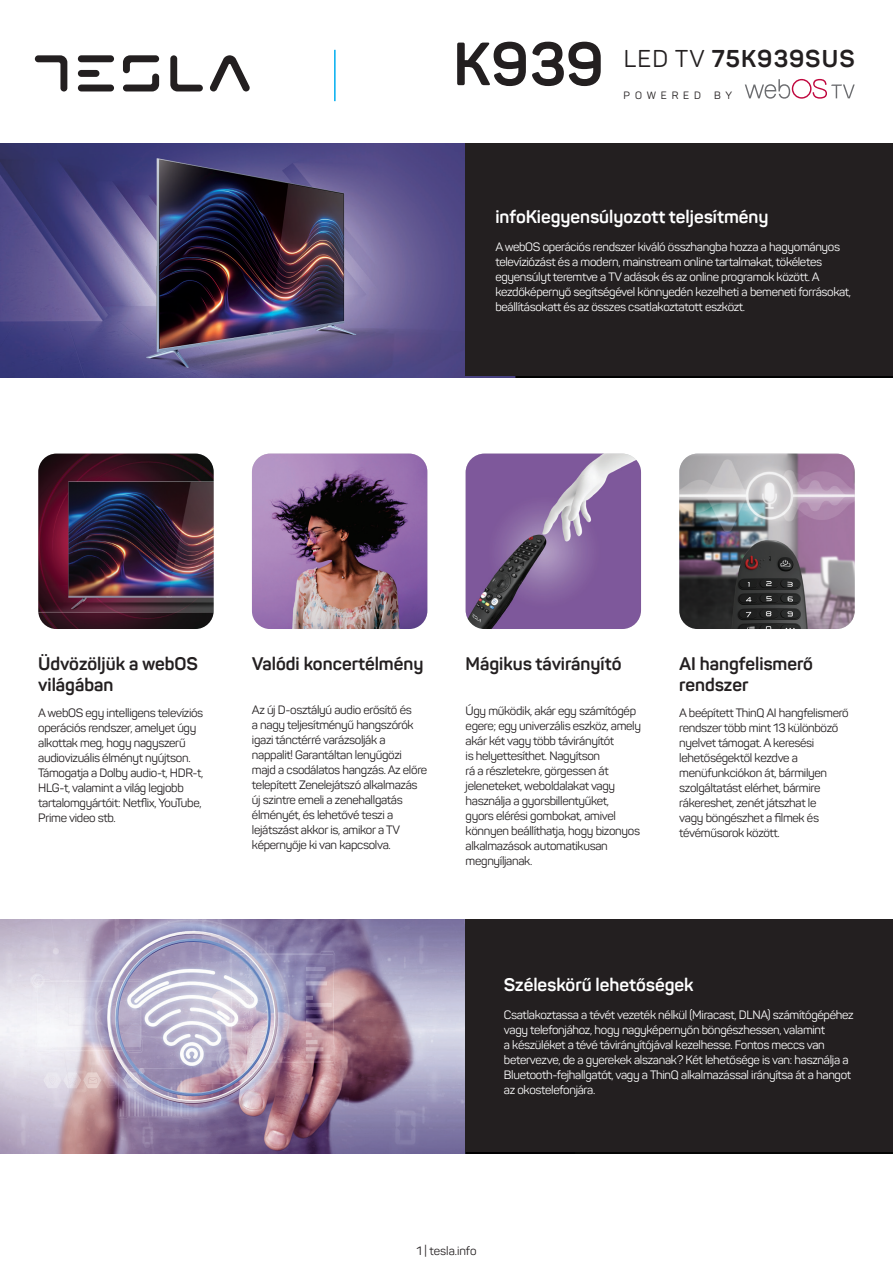
<style>
.page{position:relative;width:893px;height:1263px;background:#fff}
.page>*{position:absolute;margin:0;border:0;box-sizing:border-box;transform-origin:0 0}
.Serija{font:700 60px "Panton";color:#231f20}
.Oznaka_modela{font:700 24px "Panton";letter-spacing:.045em;color:#231f20}
.t1{font:700 18px/21.6px "Panton";color:#231f20}
.t2{font:700 18px "Panton";color:#fff}
.t3{font:12px/15px "Panton";letter-spacing:-.025em;color:#231f20}
.t4{font:12px/15px "Panton";letter-spacing:-.025em;color:#fff}
.t5{font:12px "Panton";color:#231f20}
.Powerd_by{font:10.5px "Panton";letter-spacing:.46em;color:#231f20}
.s1{font-weight:400}
</style>
<div class="page">
<img style="left:252px;top:454px;width:175px;height:175px">
<img style="left:679px;top:454px;width:176px;height:175px">
<img style="left:38px;top:454px;width:176px;height:175px">
<img style="left:466px;top:454px;width:175px;height:175px">
<img style="left:0;top:144px;width:893px;height:233px">
<img style="left:0;top:919px;width:893px;height:234px">
<div style="left:466px;top:144px;width:427px;height:232px;background:#231f20"></div>
<div style="left:466px;top:919px;width:427px;height:233px;background:#231f20"></div>
<svg style="left:210px;top:55px;width:40px;height:36px"></svg>
<svg style="left:35px;top:55px;width:32px;height:37px"></svg>
<svg style="left:123px;top:55px;width:36px;height:36px"></svg>
<svg style="left:170px;top:55px;width:33px;height:36px"></svg>
<div style="left:78px;top:55px;width:36px;height:7px;background:#231f20;border-radius:3px"></div>
<div style="left:78px;top:70px;width:21px;height:7px;background:#231f20;border-radius:3px"></div>
<div style="left:78px;top:85px;width:36px;height:6px;background:#231f20;border-radius:3px"></div>
<hr style="left:334px;top:50px;width:2px;height:51px;background:#00aeef">
<svg style="left:745px;top:79px;width:110px;height:20px"></svg>
<p class="Serija" style="left:453px;top:27px;width:152px">K939</p>
<p class="Oznaka_modela" style="left:624px;top:43px;width:232px"><span class="s1">LED TV</span> 75K939SUS</p>
<p class="Powerd_by" style="left:624px;top:89px;width:79px">POWERED</p>
<p class="Powerd_by" style="left:714px;top:89px;width:19px">B Y</p>
<p class="t2" style="left:495px;top:206px;width:275px">infoKiegyensúlyozott teljesítmény</p>
<p class="t4" style="left:495px;top:239px;width:357px">A webOS operációs rendszer kiváló összhangba hozza a hagyományos televíziózást és a modern, mainstream online tartalmakat, tökéletes egyensúlyt teremtve a TV adások és az online programok között. A kezdőképernyő segítségével könnyedén kezelheti a bemeneti forrásokat, beállításokatt és az összes csatlakoztatott eszközt.</p>
<p class="t1" style="left:38px;top:652px;width:161px">Üdvözöljük a webOS világában</p>
<p class="t3" style="left:38px;top:705px;width:167px">A webOS egy intelligens televíziós operációs rendszer, amelyet úgy alkottak meg, hogy nagyszerű audiovizuális élményt nyújtson.<br>Támogatja a Dolby audio-t, HDR-t,<br>HLG-t, valamint a világ legjobb tartalomgyártóit: Netflix, YouTube,<br>Prime video stb.</p>
<p class="t1" style="left:252px;top:652px;width:173px">Valódi koncertélmény</p>
<p class="t3" style="left:252px;top:702px;width:177px">Az új D-osztályú audio erősítő és<br>a nagy teljesítményű hangszórók igazi tánctérré varázsolják a nappalit! Garantáltan lenyűgözi majd a csodálatos hangzás. Az előre telepített Zenelejátszó alkalmazás új szintre emeli a zenehallgatás élményét, és lehetővé teszi a lejátszást akkor is, amikor a TV képernyője ki van kapcsolva.</p>
<p class="t1" style="left:466px;top:652px;width:157px">Mágikus távirányító</p>
<p class="t3" style="left:466px;top:703px;width:177px">Úgy működik, akár egy számítógép egere; egy univerzális eszköz, amely akár két vagy több távirányítót<br>is helyettesíthet. Nagyítson<br>rá a részletekre, görgessen át jeleneteket, weboldalakat vagy használja a gyorsbillentyűket,<br>gyors elérési gombokat, amivel könnyen beállíthatja, hogy bizonyos alkalmazások automatikusan megnyíljanak.</p>
<p class="t1" style="left:679px;top:652px;width:135px">AI hangfelismerő rendszer</p>
<p class="t3" style="left:679px;top:705px;width:171px">A beépített ThinQ AI hangfelismerő rendszer több mint 13 különböző nyelvet támogat. A keresési lehetőségektől kezdve a menüfunkciókon át, bármilyen szolgáltatást elérhet, bármire rákereshet, zenét játszhat le<br>vagy böngészhet a filmek és tévéműsorok között.</p>
<p class="t2" style="left:504px;top:973px;width:191px">Széleskörű lehetőségek</p>
<p class="t4" style="left:504px;top:1007px;width:351px">Csatlakoztassa a tévét vezeték nélkül (Miracast, DLNA) számítógépéhez vagy telefonjához, hogy nagyképernyőn böngészhessen, valamint<br>a készüléket a tévé távirányítójával kezelhesse. Fontos meccs van betervezve, de a gyerekek alszanak? Két lehetősége is van: használja a Bluetooth-fejhallgatót, vagy a ThinQ alkalmazással irányítsa át a hangot az okostelefonjára.</p>
<p class="t5" style="left:416px;top:1243px;width:62px">1 | tesla.info</p>
</div>
